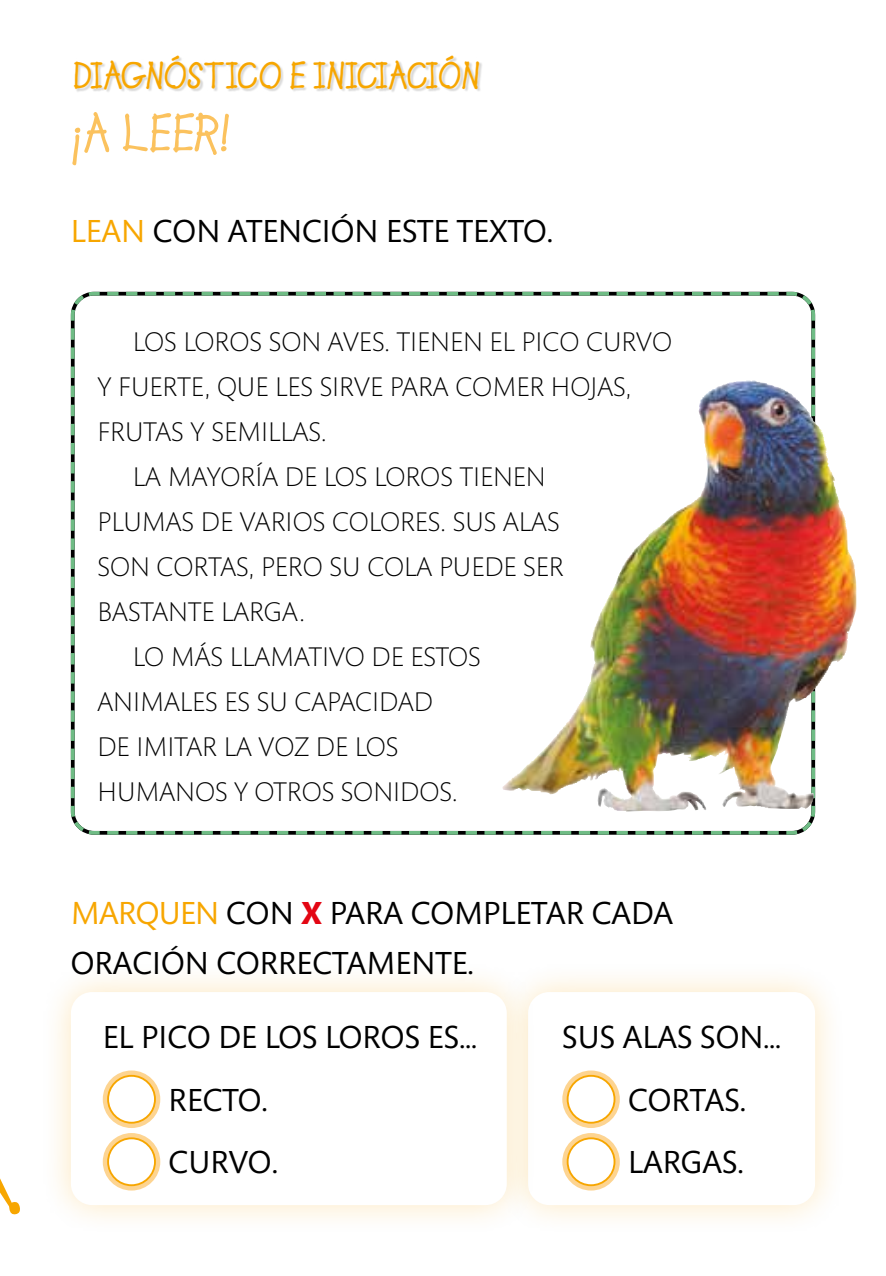
<style>
.page{position:relative;width:886px;height:1276px;background:#fff}
.page>*{position:absolute;margin:0;border:0;box-sizing:border-box;transform-origin:0 0}
.t1{font:52.5px "Lemonade ICG Bold";color:#fbc25e}
.t2{font:37.5px "Lemonade ICG Bold";letter-spacing:-.01em;color:#f7a600}
.t3{font:32.5px/62.5px "Mundo Sans Std";color:#000}
.t4{font:300 27.5px "Mundo Sans Std";color:#000}
.s1{color:#f7a600}
.s2{font-weight:700;color:#e30613}
</style>
<div class="page">
<div style="left:75px;top:57px;width:408px;height:36px;background:#000;opacity:.15"></div>
<svg style="left:70px;top:291px;width:747px;height:544px"></svg>
<img style="left:589px;top:380px;width:163px;height:306px">
<div style="left:497px;top:961px;width:349px;height:275px;background:#f7a600;opacity:.25"></div>
<div style="left:528px;top:992px;width:287px;height:213px;background:#fff;border-radius:21px"></div>
<div style="left:40px;top:961px;width:498px;height:275px;background:#f7a600;opacity:.25"></div>
<div style="left:71px;top:992px;width:436px;height:213px;background:#fff;border-radius:21px"></div>
<div style="left:9px;top:1201px;width:11px;height:13px;background:#f7a600;border-radius:5px"></div>
<svg style="left:0;top:1178px;width:15px;height:36px"></svg>
<svg style="left:103px;top:1070px;width:57px;height:58px"></svg>
<div style="left:108px;top:1075px;width:47px;height:47px;background:#fff;border-radius:50%"></div>
<div style="left:107px;top:1075px;width:49px;height:48px;border:2px solid #f7a600;border-radius:50%"></div>
<svg style="left:103px;top:1133px;width:57px;height:57px"></svg>
<div style="left:108px;top:1138px;width:47px;height:47px;background:#fff;border-radius:50%"></div>
<div style="left:107px;top:1137px;width:49px;height:49px;border:2px solid #f7a600;border-radius:50%"></div>
<svg style="left:562px;top:1070px;width:58px;height:58px"></svg>
<div style="left:568px;top:1075px;width:46px;height:47px;background:#fff;border-radius:50%"></div>
<div style="left:567px;top:1075px;width:48px;height:48px;border:2px solid #f7a600;border-radius:50%"></div>
<svg style="left:562px;top:1133px;width:58px;height:57px"></svg>
<div style="left:568px;top:1138px;width:46px;height:47px;background:#fff;border-radius:50%"></div>
<div style="left:567px;top:1137px;width:48px;height:49px;border:2px solid #f7a600;border-radius:50%"></div>
<h2 class="t2" style="left:73px;top:53px;width:409px">DIAGNÓSTICO E INICIACIÓN</h2>
<h1 class="t1" style="left:71px;top:102px;width:161px">¡A LEER!</h1>
<p class="t3" style="left:71px;top:200px;width:484px"><span class="s1">LEAN</span> CON ATENCIÓN ESTE TEXTO.</p>
<p class="t4" style="left:133px;top:327px;width:541px">LOS LOROS SON AVES. TIENEN EL PICO CURVO</p>
<p class="t4" style="left:97px;top:372px;width:535px">Y FUERTE, QUE LES SIRVE PARA COMER HOJAS,</p>
<p class="t4" style="left:97px;top:417px;width:231px">FRUTAS Y SEMILLAS.</p>
<p class="t4" style="left:133px;top:462px;width:414px">LA MAYORÍA DE LOS LOROS TIENEN</p>
<p class="t4" style="left:97px;top:507px;width:464px">PLUMAS DE VARIOS COLORES. SUS ALAS</p>
<p class="t4" style="left:97px;top:552px;width:468px">SON CORTAS, PERO SU COLA PUEDE SER</p>
<p class="t4" style="left:97px;top:597px;width:209px">BASTANTE LARGA.</p>
<p class="t4" style="left:133px;top:642px;width:349px">LO MÁS LLAMATIVO DE ESTOS</p>
<p class="t4" style="left:97px;top:687px;width:337px">ANIMALES ES SU CAPACIDAD</p>
<p class="t4" style="left:97px;top:732px;width:302px">DE IMITAR LA VOZ DE LOS</p>
<p class="t4" style="left:97px;top:777px;width:362px">HUMANOS Y OTROS SONIDOS.</p>
<p class="t3" style="left:71px;top:889px;width:604px;line-height:50px"><span class="s1">MARQUEN</span> CON <span class="s2">X</span> PARA COMPLETAR CADA<br>ORACIÓN CORRECTAMENTE.</p>
<p class="t3" style="left:169px;top:1006px;width:310px;text-indent:-66px">EL PICO DE LOS LOROS ES…<br>RECTO.<br>CURVO.</p>
<p class="t3" style="left:628px;top:1006px;width:155px;text-indent:-66px">SUS ALAS SON…<br>CORTAS.<br>LARGAS.</p>
</div>
